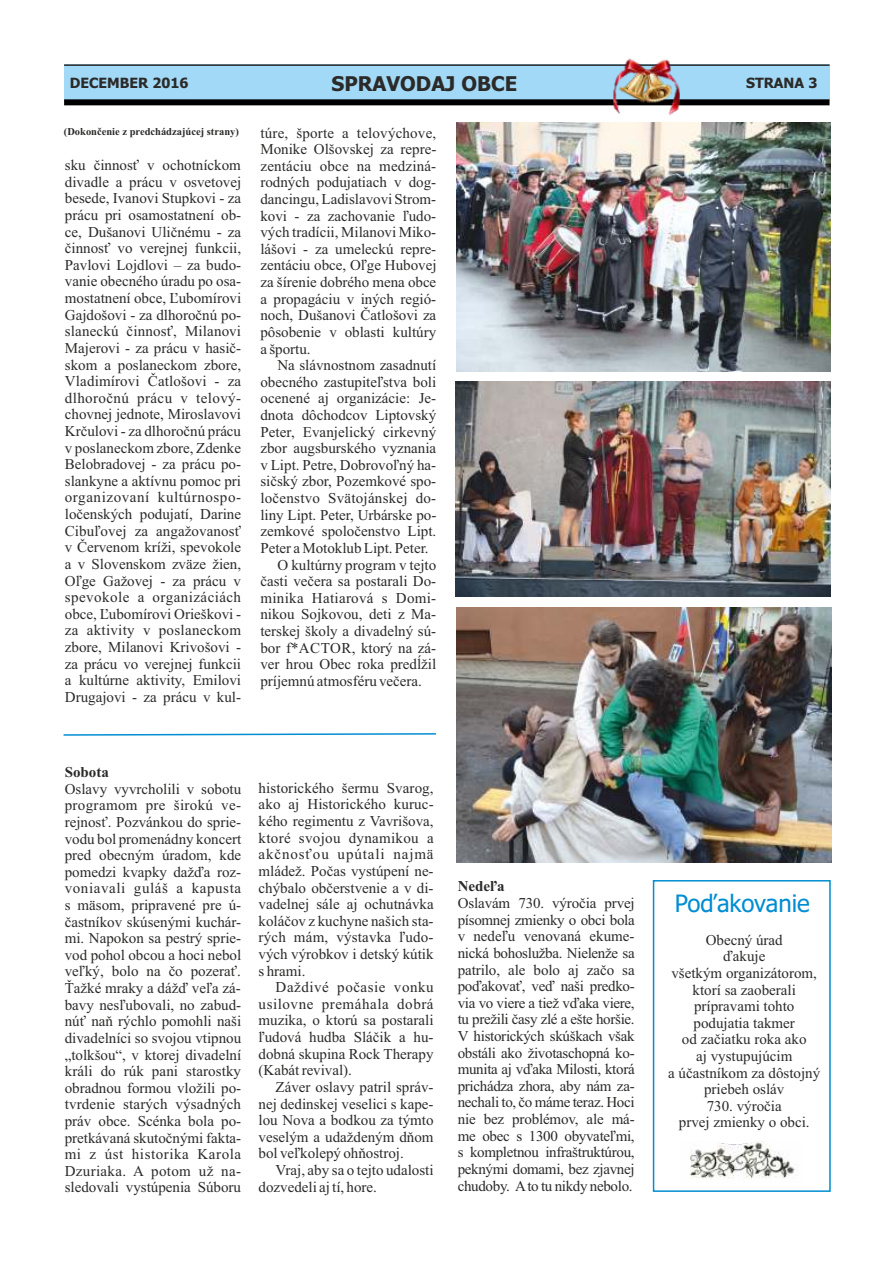
<style>
.page{position:relative;width:893px;height:1263px;background:#fff}
.page>*{position:absolute;margin:0;border:0;box-sizing:border-box;transform-origin:0 0}
.t1{font:24px "Tahoma";color:#008dd2}
.t2{font:700 20.4px "Tahoma";color:#2b2a29}
.t3{font:15px/16.6px "Times New Roman";color:#2b2a29;text-align:justify}
.t4{font:15px "Times New Roman";letter-spacing:.02em;color:#2b2a29}
.t5{font:700 15px "Times New Roman";color:#2b2a29}
.t6{font:700 14.1px "Tahoma";color:#2b2a29}
.t7{font:700 10.5px "Times New Roman";color:#2b2a29}
</style>
<div class="page">
<div style="left:64px;top:64px;width:765px;height:37px;background:#a2d9f7"></div>
<div style="left:64px;top:99px;width:765px;height:6px;background:#000"></div>
<hr style="left:64px;top:64px;width:765px;height:2px;background:#2b2a29">
<img style="left:456px;top:122px;width:374px;height:250px">
<img style="left:456px;top:381px;width:374px;height:215px">
<img style="left:456px;top:607px;width:376px;height:255px">
<svg style="left:63px;top:733px;width:373px;height:3px"></svg>
<div style="left:653px;top:880px;width:178px;height:312px;border:2px solid #008dd2"></div>
<img style="left:690px;top:1141px;width:105px;height:38px">
<img style="left:614px;top:58px;width:65px;height:57px">
<p class="t6" style="left:70px;top:78px;width:120px">DECEMBER 2016</p>
<h2 class="t2" style="left:332px;top:76px;width:187px">SPRAVODAJ OBCE</h2>
<p class="t6" style="left:746px;top:78px;width:73px">STRANA 3</p>
<p class="t7" style="left:64px;top:128px;width:177px">(Dokončenie z predchádzajúcej strany)</p>
<p class="t3" style="left:65px;top:158px;width:178px">sku činnosť v ochotníckom divadle a prácu v osvetovej besede, Ivanovi Stupkovi - za prácu pri osamostatnení ob&shy;ce, Dušanovi Uličnému - za činnosť vo verejnej funkcii, Pavlovi Lojdlovi – za budo&shy;vanie obecného úradu po osa&shy;mostatnení obce, Ľubomírovi Gajdošovi - za dlhoročnú po&shy;slaneckú činnosť, Milanovi Majerovi - za prácu v hasič&shy;skom a poslaneckom zbore, Vladimírovi Čatlošovi - za dlhoročnú prácu v telový&shy;chovnej jednote, Miroslavovi Krčulovi - za dlhoročnú prácu v poslaneckom zbore, Zdenke Belobradovej - za prácu po&shy;slankyne a aktívnu pomoc pri organizovaní kultúrnospo&shy;ločenských podujatí, Darine Cibuľovej za angažovanosť v Červenom kríži, spevokole a v Slovenskom zväze žien, Oľge Gažovej - za prácu v spevokole a organizáciách obce, Ľubomírovi Orieškovi - za aktivity v poslaneckom zbore, Milanovi Krivošovi - za prácu vo verejnej funkcii a kultúrne aktivity, Emilovi Drugajovi - za prácu v kul-</p>
<p class="t3" style="left:260px;top:126px;width:178px">túre, športe a telovýchove, Monike Olšovskej za repre&shy;zentáciu obce na medziná&shy;rodných podujatiach v dog&shy;dancingu, Ladislavovi Strom&shy;kovi - za zachovanie ľudo&shy;vých tradícii, Milanovi Miko&shy;lášovi - za umeleckú repre&shy;zentáciu obce, Oľge Hubovej za šírenie dobrého mena obce a propagáciu v iných regió&shy;noch, Dušanovi Čatlošovi za pôsobenie v oblasti kultúry a športu.</p>
<p class="t3" style="left:277px;top:358px;width:160px">Na slávnostnom zasadnutí</p>
<p class="t3" style="left:260px;top:375px;width:177px">obecného zastupiteľstva boli</p>
<p class="t3" style="left:260px;top:391px;width:177px">ocenené aj organizácie: Je-</p>
<p class="t3" style="left:260px;top:408px;width:177px">dnota dôchodcov Liptovský</p>
<p class="t3" style="left:260px;top:425px;width:177px">Peter, Evanjelický cirkevný</p>
<p class="t3" style="left:260px;top:441px;width:177px">zbor augsburského vyznania</p>
<p class="t3" style="left:260px;top:458px;width:177px">v Lipt. Petre, Dobrovoľný ha-</p>
<p class="t3" style="left:260px;top:475px;width:177px">sičský zbor, Pozemkové spo-</p>
<p class="t3" style="left:260px;top:491px;width:177px">ločenstvo Svätojánskej do-</p>
<p class="t3" style="left:260px;top:508px;width:177px">liny Lipt. Peter, Urbárske po-</p>
<p class="t3" style="left:260px;top:524px;width:177px">zemkové spoločenstvo Lipt.</p>
<p class="t3" style="left:260px;top:541px;width:170px">Peter a Motoklub Lipt. Peter.</p>
<p class="t3" style="left:277px;top:558px;width:160px">O kultúrny program v tejto</p>
<p class="t3" style="left:260px;top:574px;width:177px">časti večera sa postarali Do-</p>
<p class="t4" style="left:260px;top:592px;width:177px">minika Hatiarová s Domi-</p>
<p class="t3" style="left:260px;top:607px;width:177px">nikou Sojkovou, deti z Ma-</p>
<p class="t3" style="left:260px;top:624px;width:177px">terskej školy a divadelný sú-</p>
<p class="t3" style="left:260px;top:641px;width:177px">bor f*ACTOR, ktorý na zá-</p>
<p class="t3" style="left:260px;top:657px;width:177px">ver hrou Obec roka predĺžil</p>
<p class="t3" style="left:260px;top:674px;width:163px">príjemnú atmosféru večera.</p>
<p class="t5" style="left:65px;top:767px;width:46px">Sobota</p>
<p class="t3" style="left:65px;top:782px;width:178px">Oslavy vyvrcholili v sobotu programom pre širokú ve&shy;rejnosť. Pozvánkou do sprie&shy;vodu bol promenádny koncert pred obecným úradom, kde pomedzi kvapky dažďa roz&shy;voniavali guláš a kapusta s mäsom, pripravené pre ú&shy;častníkov skúsenými kuchár&shy;mi. Napokon sa pestrý sprie&shy;vod pohol obcou a hoci nebol veľký, bolo na čo pozerať.<br>Ťažké mraky a dážď veľa zá&shy;bavy nesľubovali, no zabud&shy;núť naň rýchlo pomohli naši divadelníci so svojou vtipnou „tolkšou“, v ktorej divadelní králi do rúk pani starostky obradnou formou vložili po&shy;tvrdenie starých výsadných práv obce. Scénka bola po&shy;pretkávaná skutočnými fakta&shy;mi z úst historika Karola Dzuriaka. A potom už na&shy;sledovali vystúpenia Súboru</p>
<p class="t3" style="left:259px;top:781px;width:177px">historického šermu Svarog, ako aj Historického kuruc&shy;kého regimentu z Vavrišova, ktoré svojou dynamikou a akčnosťou upútali najmä mládež. Počas vystúpení ne&shy;chýbalo občerstvenie a v di&shy;vadelnej sále aj ochutnávka koláčov z kuchyne našich sta&shy;rých mám, výstavka ľudo&shy;vých výrobkov i detský kútik s hrami.</p>
<p class="t3" style="left:259px;top:980px;width:177px;text-indent:17px">Daždivé počasie vonku usilovne premáhala dobrá muzika, o ktorú sa postarali ľudová hudba Sláčik a hu&shy;dobná skupina Rock Therapy (Kabát revival).</p>
<p class="t3" style="left:259px;top:1080px;width:177px;text-indent:17px">Záver oslavy patril správ&shy;nej dedinskej veselici s kape&shy;lou Nova a bodkou za týmto veselým a udaždeným dňom bol veľkolepý ohňostroj.</p>
<p class="t3" style="left:259px;top:1163px;width:177px;text-indent:17px">Vraj, aby sa o tejto udalosti dozvedeli aj tí, hore.</p>
<p class="t5" style="left:458px;top:881px;width:49px">Nedeľa</p>
<p class="t3" style="left:458px;top:896px;width:179px">Oslavám 730. výročia prvej písomnej zmienky o obci bola v nedeľu venovaná ekume&shy;nická bohoslužba. Nielenže sa patrilo, ale bolo aj začo sa poďakovať, veď naši predko&shy;via vo viere a tiež vďaka viere, tu prežili časy zlé a ešte horšie.<br>V historických skúškach však obstáli ako životaschopná ko&shy;munita aj vďaka Milosti, ktorá prichádza zhora, aby nám za&shy;nechali to, čo máme teraz. Hoci nie bez problémov, ale má&shy;me obec s 1300 obyvateľmi, s kompletnou infraštruktúrou, peknými domami, bez zjavnej chudoby. Ato tu nikdy nebolo.</p>
<h1 class="t1" style="left:675px;top:894px;width:137px">Poďakovanie</h1>
<p class="t3" style="left:668px;top:933px;width:154px;text-align:center">Obecný úrad<br>ďakuje<br>všetkým organizátorom, ktorí sa zaoberali prípravami tohto podujatia takmer<br>od začiatku roka ako<br>aj vystupujúcim<br>a účastníkom za dôstojný priebeh osláv<br>730. výročia<br>prvej zmienky o obci.</p>
</div>
